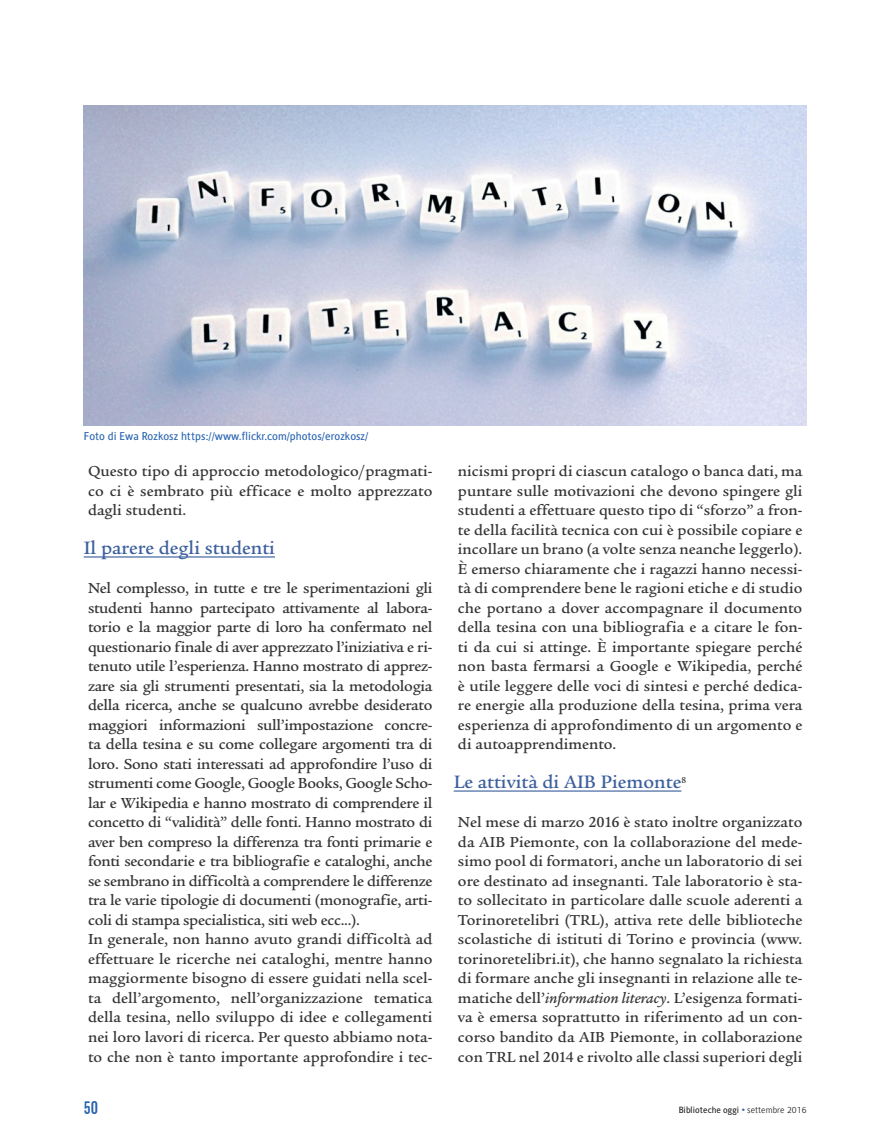
<style>
.page{position:relative;width:892px;height:1148px;background:#fff}
.page>*{position:absolute;margin:0;border:0;box-sizing:border-box;transform-origin:0 0}
.testi-1Colonna{font:500 19.5px "Legacy Ser ITC";color:#3d609d}
.t1{font:18px "Alternate Gothic No 2 BT";color:#2864b0}
.testi_-_rubriche-1Co{font:500 15.75px/19.5px "Legacy Ser ITC";color:#363536;text-align:justify}
.dida{font:11.25px "Alber";color:#2864b0}
.t2{font:9px "Alber";color:#231f20}
.s1{font-style:italic}
.s2{font-weight:700;font-style:italic;color:#2864b0}
.s3{font-weight:300}
</style>
<div class="page">
<hr style="left:84px;top:556px;width:191px;height:1px;background:#3d609d">
<hr style="left:454px;top:790px;width:227px;height:1px;background:#3d609d">
<img style="left:84px;top:105px;width:723px;height:321px">
<p class="dida" style="left:84px;top:429px;width:286px">Foto di Ewa Rozkosz https://www.flickr.com/photos/erozkosz/</p>
<p class="testi_-_rubriche-1Co" style="left:88px;top:462px;width:346px">Questo tipo di approccio metodologico/pragmati&shy;co ci è sembrato più efficace e molto apprezzato dagli studenti.</p>
<p class="testi-1Colonna" style="left:84px;top:537px;width:193px">Il parere degli studenti</p>
<p class="testi_-_rubriche-1Co" style="left:88px;top:579px;width:346px">Nel complesso, in tutte e tre le sperimentazioni gli studenti hanno partecipato attivamente al labora&shy;torio e la maggior parte di loro ha confermato nel questionario finale di aver apprezzato l’iniziativa e ri&shy;tenuto utile l’esperienza. Hanno mostrato di apprez&shy;zare sia gli strumenti presentati, sia la metodologia della ricerca, anche se qualcuno avrebbe desiderato maggiori informazioni sull’impostazione concre&shy;ta della tesina e su come collegare argomenti tra di loro. Sono stati interessati ad approfondire l’uso di strumenti come Google, Google Books, Google Scho&shy;lar e Wikipedia e hanno mostrato di comprendere il concetto di “validità” delle fonti. Hanno mostrato di aver ben compreso la differenza tra fonti primarie e fonti secondarie e tra bibliografie e cataloghi, anche se sembrano in difficoltà a comprendere le differenze tra le varie tipologie di documenti (monografie, arti&shy;coli di stampa specialistica, siti web ecc...).</p>
<p class="testi_-_rubriche-1Co" style="left:88px;top:930px;width:346px">In generale, non hanno avuto grandi difficoltà ad effettuare le ricerche nei cataloghi, mentre hanno maggiormente bisogno di essere guidati nella scel&shy;ta dell’argomento, nell’organizzazione tematica della tesina, nello sviluppo di idee e collegamenti nei loro lavori di ricerca. Per questo abbiamo nota&shy;to che non è tanto importante approfondire i tec-</p>
<p class="testi_-_rubriche-1Co" style="left:458px;top:462px;width:346px">nicismi propri di ciascun catalogo o banca dati, ma puntare sulle motivazioni che devono spingere gli studenti a effettuare questo tipo di “sforzo” a fron&shy;te della facilità tecnica con cui è possibile copiare e incollare un brano (a volte senza neanche leggerlo).<br>È emerso chiaramente che i ragazzi hanno necessi&shy;tà di comprendere bene le ragioni etiche e di studio che portano a dover accompagnare il documento della tesina con una bibliografia e a citare le fon&shy;ti da cui si attinge. È importante spiegare perché non basta fermarsi a Google e Wikipedia, perché è utile leggere delle voci di sintesi e perché dedica&shy;re energie alla produzione della tesina, prima vera esperienza di approfondimento di un argomento e di autoapprendimento.</p>
<p class="testi-1Colonna" style="left:454px;top:771px;width:234px">Le attività di AIB Piemonte<sup>8</sup></p>
<p class="testi_-_rubriche-1Co" style="left:458px;top:813px;width:346px">Nel mese di marzo 2016 è stato inoltre organizzato da AIB Piemonte, con la collaborazione del mede&shy;simo pool di formatori, anche un laboratorio di sei ore destinato ad insegnanti. Tale laboratorio è sta&shy;to sollecitato in particolare dalle scuole aderenti a Torinoretelibri (TRL), attiva rete delle biblioteche scolastiche di istituti di Torino e provincia (www. torinoretelibri.it), che hanno segnalato la richiesta di formare anche gli insegnanti in relazione alle te&shy;matiche dell’<span class="s1">information literacy</span>. L’esigenza formati&shy;va è emersa soprattutto in riferimento ad un con&shy;corso bandito da AIB Piemonte, in collaborazione con TRL nel 2014 e rivolto alle classi superiori degli</p>
<p class="t1" style="left:84px;top:1097px;width:16px">50</p>
<p class="t2" style="left:679px;top:1104px;width:129px">Biblioteche oggi <span class="s2">•</span> <span class="s3">settembre 2016</span></p>
</div>
